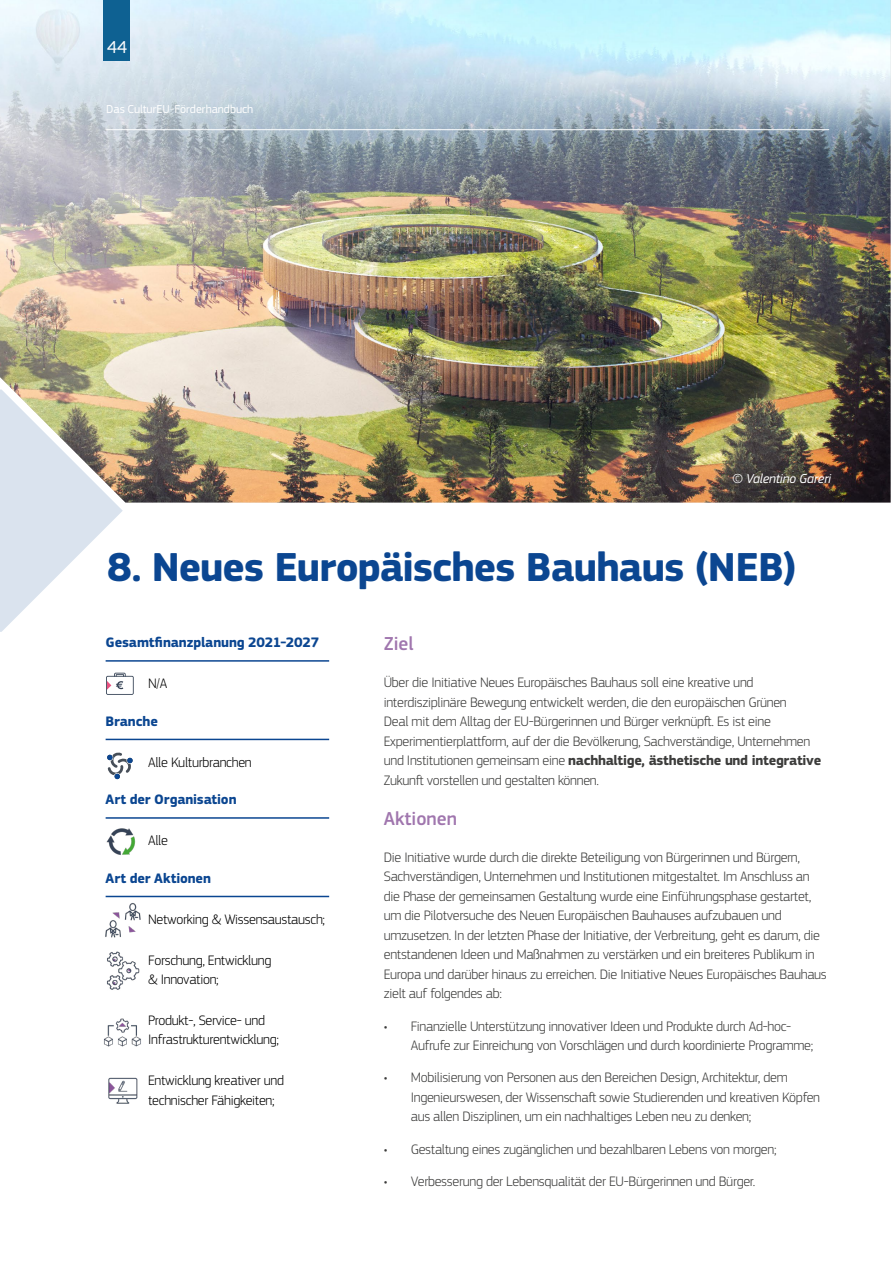
<style>
.page{position:relative;width:893px;height:1263px;background:#fff}
.page>*{position:absolute;margin:0;border:0;box-sizing:border-box;transform-origin:0 0}
.Heading_Section_Blue{font:700 42px "EC Square Sans Pro";letter-spacing:-.025em;color:#0b4691}
.Heading_Purple__H2{font:500 19.5px "EC Square Sans Pro";color:#a076ae}
.t1{font:18px "EC Square Sans Pro";color:#fff}
.Body_Copy_Normal_80{font:300 14.25px/19.5px "EC Square Sans Pro";letter-spacing:-.02em;color:#3c3c3b}
.Body_Copy_Bullets_LV{font:300 14.25px/19.5px "EC Square Sans Pro";letter-spacing:-.02em;color:#3c3c3b}
.Key_Info_Body_Copy_8{font:300 14.25px/19.5px "EC Square Sans Pro";letter-spacing:-.02em;color:#000}
.Key_Info_Heading_Blu{font:700 14.25px "EC Square Sans Pro";letter-spacing:-.01em;color:#0b4691}
.t2{font:italic 13.5px "EC Square Sans Pro";letter-spacing:-.015em;color:#fff}
.t3{font:12px "EC Square Sans Pro";letter-spacing:-.005em;color:#fff}
.s1{font-weight:700}
</style>
<div class="page">
<img style="left:0;top:0;width:891px;height:502px">
<svg style="left:106px;top:673px;width:28px;height:22px"></svg>
<svg style="left:107px;top:752px;width:26px;height:27px"></svg>
<img style="left:105px;top:903px;width:36px;height:35px">
<img style="left:104px;top:1018px;width:37px;height:29px">
<img style="left:106px;top:951px;width:34px;height:39px">
<img style="left:108px;top:1077px;width:30px;height:27px">
<img style="left:106px;top:828px;width:30px;height:27px">
<hr style="left:106px;top:660px;width:223px;height:2px;background:#0b4691">
<hr style="left:106px;top:739px;width:223px;height:1px;background:#0b4691">
<hr style="left:106px;top:817px;width:223px;height:2px;background:#0b4691">
<hr style="left:106px;top:896px;width:223px;height:1px;background:#0b4691">
<svg style="left:0;top:389px;width:123px;height:243px"></svg>
<hr style="left:106px;top:129px;width:723px;height:1px;background:#fff">
<div style="left:103px;top:0;width:27px;height:61px;background:#0e6192"></div>
<p class="t1" style="left:107px;top:36px;width:22px">44</p>
<p class="t3" style="left:106px;top:102px;width:149px">Das CulturEU-Förderhandbuch</p>
<p class="t2" style="left:732px;top:471px;width:100px">© Valentino Gareri</p>
<p class="Heading_Section_Blue" style="left:107px;top:542px;width:691px">8. Neues Europäisches Bauhaus (NEB)</p>
<p class="Key_Info_Heading_Blu" style="left:106px;top:634px;width:215px">Gesamtfinanzplanung 2021-2027</p>
<p class="Key_Info_Body_Copy_8" style="left:148px;top:674px;width:21px">N/A</p>
<p class="Key_Info_Heading_Blu" style="left:106px;top:713px;width:54px">Branche</p>
<p class="Key_Info_Body_Copy_8" style="left:148px;top:752px;width:105px">Alle Kulturbranchen</p>
<p class="Key_Info_Heading_Blu" style="left:106px;top:791px;width:132px">Art der Organisation</p>
<p class="Key_Info_Body_Copy_8" style="left:148px;top:831px;width:21px">Alle</p>
<p class="Key_Info_Heading_Blu" style="left:106px;top:870px;width:107px">Art der Aktionen</p>
<p class="Key_Info_Body_Copy_8" style="left:148px;top:909px;width:178px">Networking &amp; Wissensaustausch;</p>
<p class="Key_Info_Body_Copy_8" style="left:148px;top:950px;width:125px">Forschung, Entwicklung &amp; Innovation;</p>
<p class="Key_Info_Body_Copy_8" style="left:148px;top:1010px;width:132px">Produkt-, Service- und<br>Infrastrukturentwicklung;</p>
<p class="Key_Info_Body_Copy_8" style="left:148px;top:1070px;width:137px">Entwicklung kreativer und technischer Fähigkeiten;</p>
<p class="Heading_Purple__H2" style="left:384px;top:633px;width:31px">Ziel</p>
<p class="Body_Copy_Normal_80" style="left:384px;top:672px;width:439px">Über die Initiative Neues Europäisches Bauhaus soll eine kreative und interdisziplinäre Bewegung entwickelt werden, die den europäischen Grünen<br>Deal mit dem Alltag der EU-Bürgerinnen und Bürger verknüpft. Es ist eine Experimentierplattform, auf der die Bevölkerung, Sachverständige, Unternehmen und Institutionen gemeinsam eine <span class="s1">nachhaltige, ästhetische und integrative </span>Zukunft vorstellen und gestalten können.</p>
<p class="Heading_Purple__H2" style="left:384px;top:807px;width:75px">Aktionen</p>
<p class="Body_Copy_Normal_80" style="left:384px;top:847px;width:445px">Die Initiative wurde durch die direkte Beteiligung von Bürgerinnen und Bürgern, Sachverständigen, Unternehmen und Institutionen mitgestaltet. Im Anschluss an die Phase der gemeinsamen Gestaltung wurde eine Einführungsphase gestartet, um die Pilotversuche des Neuen Europäischen Bauhauses aufzubauen und umzusetzen. In der letzten Phase der Initiative, der Verbreitung, geht es darum, die entstandenen Ideen und Maßnahmen zu verstärken und ein breiteres Publikum in Europa und darüber hinaus zu erreichen. Die Initiative Neues Europäisches Bauhaus zielt auf folgendes ab:</p>
<p class="Body_Copy_Bullets_LV" style="left:411px;top:1016px;width:404px;text-indent:-27px">• Finanzielle Unterstützung innovativer Ideen und Produkte durch Ad-hoc-<br>Aufrufe zur Einreichung von Vorschlägen und durch koordinierte Programme;</p>
<p class="Body_Copy_Bullets_LV" style="left:411px;top:1068px;width:411px;text-indent:-27px">• Mobilisierung von Personen aus den Bereichen Design, Architektur, dem<br>Ingenieurswesen, der Wissenschaft sowie Studierenden und kreativen Köpfen aus allen Disziplinen, um ein nachhaltiges Leben neu zu denken;</p>
<p class="Body_Copy_Bullets_LV" style="left:384px;top:1139px;width:394px">• Gestaltung eines zugänglichen und bezahlbaren Lebens von morgen;</p>
<p class="Body_Copy_Bullets_LV" style="left:384px;top:1171px;width:373px">• Verbesserung der Lebensqualität der EU-Bürgerinnen und Bürger.</p>
</div>
